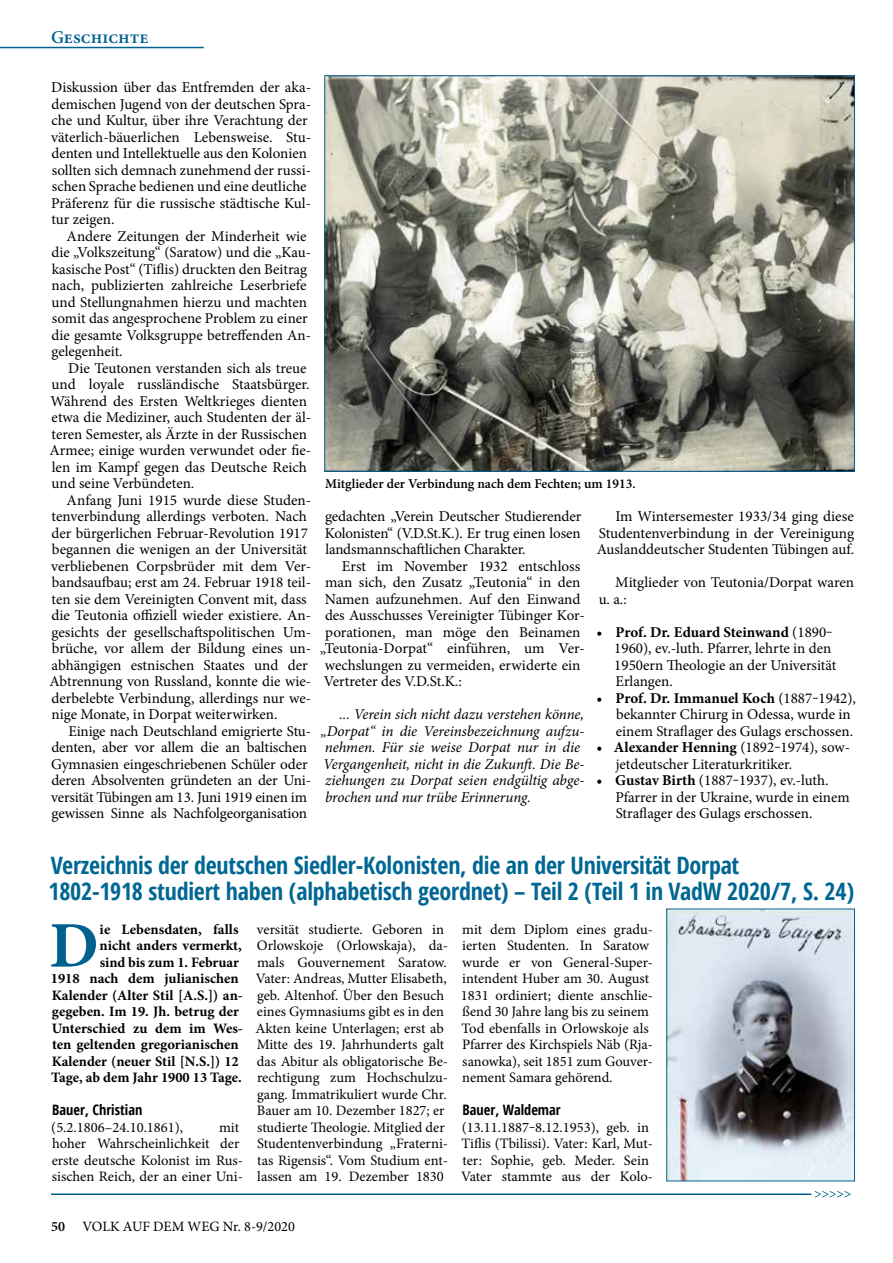
<style>
.page{position:relative;width:893px;height:1263px;background:#fff}
.page>*{position:absolute;margin:0;border:0;box-sizing:border-box;transform-origin:0 0}
.t1{font:700 65.1px "Minion Pro";color:#00618e}
.t2{font:700 condensed 24px/26.5px "Open Sans";letter-spacing:-.01em;color:#006793}
.t3{font:600 18px "Minion Pro";color:#00618e}
.t4{font:15px/16.5px "Minion Pro";color:#000}
.t5{font:italic 15px/16.5px "Minion Pro";letter-spacing:-.005em;color:#000}
.t6{font:14.4px/16.5px "Minion Pro";color:#000}
.t7{font:700 14.4px "Minion Pro";color:#000}
.t8{font:700 condensed 14.4px "Open Sans";color:#000}
.t9{font:14.25px "Minion Pro";color:#000}
.t10{font:600 13.5px "Minion Pro";color:#000}
.s1{font-weight:700}
.s2{font-weight:600}
</style>
<div class="page">
<hr style="left:0;top:47px;width:204px;height:1px;background:#00618e">
<svg style="left:324px;top:75px;width:531px;height:397px;background:#8d8e83"></svg>
<svg style="left:666px;top:909px;width:189px;height:272px;background:#acb3bc"></svg>
<hr style="left:51px;top:1193px;width:760px;height:2px;background:#00618e">
<svg style="left:815px;top:1191px;width:35px;height:7px"></svg>
<p class="t3" style="left:51px;top:24px;width:99px">Geschichte</p>
<p class="t4" style="left:51px;top:79px;width:261px">Diskussion über das Entfremden der aka&shy;demischen Jugend von der deutschen Spra&shy;che und Kultur, über ihre Verachtung der väterlich-bäuerlichen Lebensweise. Stu&shy;denten und Intellektuelle aus den Kolonien sollten sich demnach zunehmend der russi&shy;schen Sprache bedienen und eine deutliche Präferenz für die russische städtische Kul&shy;tur zeigen.</p>
<p class="t4" style="left:51px;top:228px;width:261px;text-indent:15px">Andere Zeitungen der Minderheit wie die „Volkszeitung“ (Saratow) und die „Kau&shy;kasische Post“ (Tiflis) druckten den Beitrag nach, publizierten zahlreiche Leserbriefe und Stellungnahmen hierzu und machten somit das angesprochene Problem zu einer die gesamte Volksgruppe betreffenden An&shy;gelegenheit.</p>
<p class="t4" style="left:50px;top:360px;width:263px;text-indent:19px">Die Teutonen verstanden sich als treue und loyale russländische Staatsbürger.<br>Während des Ersten Weltkrieges dienten etwa die Mediziner, auch Studenten der äl&shy;teren Semester, als Ärzte in der Russischen Armee; einige wurden verwundet oder fie&shy;len im Kampf gegen das Deutsche Reich und seine Verbündeten.</p>
<p class="t4" style="left:50px;top:492px;width:263px;text-indent:17px">Anfang Juni 1915 wurde diese Studen&shy;tenverbindung allerdings verboten. Nach der bürgerlichen Februar-Revolution 1917 begannen die wenigen an der Universität verbliebenen Corpsbrüder mit dem Ver&shy;bandsaufbau; erst am 24. Februar 1918 teil&shy;ten sie dem Vereinigten Convent mit, dass die Teutonia offiziell wieder existiere. An&shy;gesichts der gesellschaftspolitischen Um&shy;brüche, vor allem der Bildung eines un&shy;abhängigen estnischen Staates und der Abtrennung von Russland, konnte die wie&shy;derbelebte Verbindung, allerdings nur we&shy;nige Monate, in Dorpat weiterwirken.</p>
<p class="t4" style="left:51px;top:723px;width:262px;text-indent:17px">Einige nach Deutschland emigrierte Stu&shy;denten, aber vor allem die an baltischen Gymnasien eingeschriebenen Schüler oder deren Absolventen gründeten an der Uni&shy;versität Tübingen am 13. Juni 1919 einen im gewissen Sinne als Nachfolgeorganisation</p>
<p class="t10" style="left:325px;top:474px;width:312px">Mitglieder der Verbindung nach dem Fechten; um 1913.</p>
<p class="t4" style="left:325px;top:508px;width:258px;text-align:justify">gedachten „Verein Deutscher Studierender Kolonisten“ (V.D.St.K.). Er trug einen losen landsmannschaftlichen Charakter.</p>
<p class="t4" style="left:342px;top:558px;width:240px">Erst im November 1932 entschloss</p>
<p class="t4" style="left:325px;top:574px;width:257px">man sich, den Zusatz „Teutonia“ in den</p>
<p class="t4" style="left:325px;top:591px;width:257px">Namen aufzunehmen. Auf den Einwand</p>
<p class="t4" style="left:325px;top:607px;width:261px">des Ausschusses Vereinigter Tübinger Kor-</p>
<p class="t4" style="left:325px;top:624px;width:257px">porationen, man möge den Beinamen</p>
<p class="t4" style="left:320px;top:640px;width:266px">„Teutonia-Dorpat“ einführen, um Ver-</p>
<p class="t4" style="left:325px;top:657px;width:257px">wechslungen zu vermeiden, erwiderte ein</p>
<p class="t4" style="left:324px;top:673px;width:140px">Vertreter des V.D.St.K.:</p>
<p class="t5" style="left:321px;top:706px;width:265px;text-indent:19px">... Verein sich nicht dazu verstehen könne, „Dorpat“ in die Vereinsbezeichnung aufzu&shy;nehmen. Für sie weise Dorpat nur in die Vergangenheit, nicht in die Zukunft. Die Be&shy;ziehungen zu Dorpat seien endgültig abge&shy;brochen und nur trübe Erinnerung.</p>
<p class="t4" style="left:597px;top:508px;width:259px;text-align:justify;text-indent:19px">Im Wintersemester 1933/34 ging diese Studentenverbindung in der Vereinigung Auslanddeutscher Studenten Tübingen auf.</p>
<p class="t4" style="left:599px;top:574px;width:257px;text-indent:17px">Mitglieder von Teutonia/Dorpat waren u. a.:</p>
<p class="t4" style="left:614px;top:624px;width:224px;text-indent:-18px"><span class="s1">• Prof. Dr. Eduard Steinwand</span> (1890‒<br>1960), ev.-luth. Pfarrer, lehrte in den<br>1950ern Theologie an der Universität<br>Erlangen.</p>
<p class="t4" style="left:616px;top:690px;width:242px;text-indent:-19px"><span class="s1">• Prof. Dr. Immanuel Koch</span> (1887‒1942), bekannter Chirurg in Odessa, wurde in einem Straflager des Gulags erschossen.</p>
<p class="t4" style="left:616px;top:739px;width:236px;text-indent:-19px"><span class="s1">• Alexander Henning</span> (1892‒1974), sow&shy;jetdeutscher Literaturkritiker.</p>
<p class="t4" style="left:615px;top:772px;width:236px;text-indent:-19px"><span class="s1">• Gustav Birth</span> (1887‒1937), ev.-luth.<br>Pfarrer in der Ukraine, wurde in einem<br>Straflager des Gulags erschossen.</p>
<h2 class="t2" style="left:49px;top:851px;width:807px">Verzeichnis der deutschen Siedler-Kolonisten, die an der Universität Dorpat<br>1802-1918 studiert haben (alphabetisch geordnet) – Teil 2 (Teil 1 in VadW 2020/7, S. 24)</h2>
<h1 class="t1" style="left:49px;top:900px;width:51px">D</h1>
<p class="t7" style="left:100px;top:919px;width:140px">ie Lebensdaten, falls</p>
<p class="t6" style="left:255px;top:921px;width:194px">versität studierte. Geboren in<br>Orlowskoje (Orlowskaja), da&shy;mals Gouvernement Saratow.<br>Vater: Andreas, Mutter Elisabeth, geb. Altenhof. Über den Besuch eines Gymnasiums gibt es in den<br>Akten keine Unterlagen; erst ab<br>Mitte des 19. Jahrhunderts galt das Abitur als obligatorische Be&shy;rechtigung zum Hochschulzu&shy;gang. Immatrikuliert wurde Chr.<br>Bauer am 10. Dezember 1827; er studierte Theologie. Mitglied der<br>Studentenverbindung „Fraterni&shy;tas Rigensis“. Vom Studium ent&shy;lassen am 19. Dezember 1830</p>
<p class="t6" style="left:461px;top:921px;width:194px">mit dem Diplom eines gradu&shy;ierten Studenten. In Saratow wurde er von General-Super&shy;intendent Huber am 30. August<br>1831 ordiniert; diente anschlie&shy;ßend 30 Jahre lang bis zu seinem<br>Tod ebenfalls in Orlowskoje als<br>Pfarrer des Kirchspiels Näb (Rja&shy;sanowka), seit 1851 zum Gouver&shy;nement Samara gehörend.</p>
<p class="t7" style="left:100px;top:935px;width:144px">nicht anders vermerkt,</p>
<p class="t7" style="left:100px;top:952px;width:141px">sind bis zum 1. Februar</p>
<p class="t7" style="left:51px;top:968px;width:189px">1918 nach dem julianischen</p>
<p class="t7" style="left:52px;top:985px;width:193px">Kalender (Alter Stil [A.S.]) an-</p>
<p class="t7" style="left:52px;top:1001px;width:189px">gegeben. Im 19. Jh. betrug der</p>
<p class="t7" style="left:52px;top:1018px;width:193px">Unterschied zu dem im Wes-</p>
<p class="t7" style="left:52px;top:1034px;width:188px">ten geltenden gregorianischen</p>
<p class="t7" style="left:52px;top:1051px;width:189px">Kalender (neuer Stil [N.S.]) 12</p>
<p class="t7" style="left:51px;top:1067px;width:192px">Tage, ab dem Jahr 1900 13 Tage.</p>
<p class="t8" style="left:52px;top:1100px;width:92px">Bauer, Christian</p>
<p class="t6" style="left:51px;top:1119px;width:133px">(5.2.1806–24.10.1861),</p>
<p class="t8" style="left:463px;top:1100px;width:100px">Bauer, Waldemar</p>
<p class="t6" style="left:461px;top:1119px;width:193px">(13.11.1887‒8.12.1953), geb. in<br>Tiflis (Tbilissi). Vater: Karl, Mut&shy;ter: Sophie, geb. Meder. Sein<br>Vater stammte aus der Kolo-</p>
<p class="t6" style="left:52px;top:1119px;width:193px;text-indent:167px">mit hoher Wahrscheinlichkeit der erste deutsche Kolonist im Rus&shy;sischen Reich, der an einer Uni-</p>
<p class="t9" style="left:51px;top:1216px;width:245px"><span class="s2">50</span> VOLK AUF DEM WEG Nr. 8-9/2020</p>
</div>
